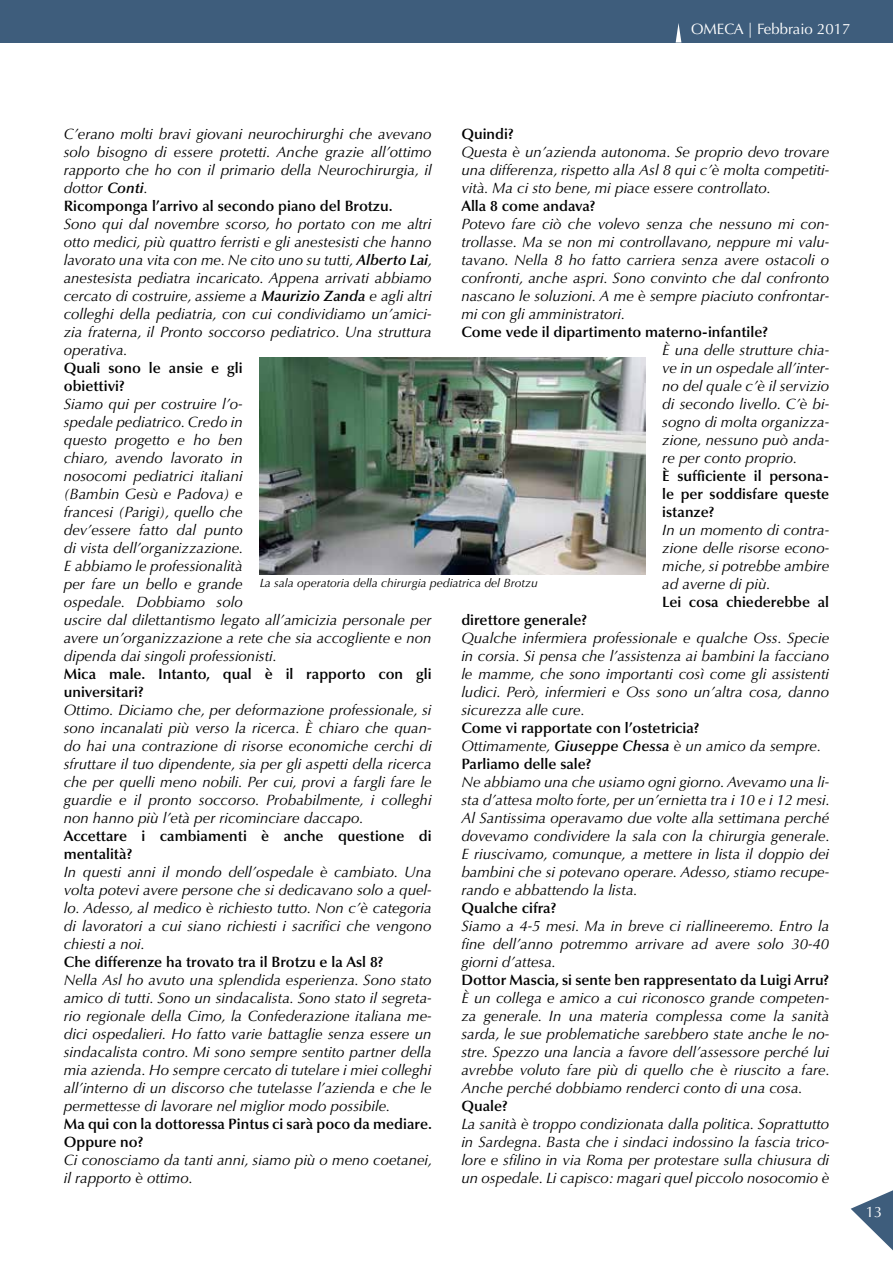
<style>
.page{position:relative;width:893px;height:1263px;background:#fff}
.page>*{position:absolute;margin:0;border:0;box-sizing:border-box;transform-origin:0 0}
.t1{font:italic 15px/18px "Optima LT Std";color:#000;text-align:justify}
.t2{font:600 15px/18px "Optima LT Std";color:#000}
.t3{font:15px "Optima LT Std";color:#fff}
.t4{font:italic 12px "Optima LT Std";color:#000}
.s1{font-weight:600}
.s2{font-weight:600;font-style:normal}
.s3{font-weight:400;font-style:italic}
.s4{font-style:italic}
</style>
<div class="page">
<img style="left:260px;top:357px;width:385px;height:217px">
<svg style="left:851px;top:1190px;width:42px;height:61px"></svg>
<div style="left:0;top:0;width:893px;height:43px;background:#3e5d7c"></div>
<svg style="left:676px;top:23px;width:5px;height:20px"></svg>
<p class="t3" style="left:691px;top:20px;width:161px">OMECA | Febbraio 2017</p>
<p class="t1" style="left:64px;top:125px;width:369px;text-align:left">C’erano molti bravi giovani neurochirurghi che avevano solo bisogno di essere protetti. Anche grazie all’ottimo rapporto che ho con il primario della Neurochirurgia, il dottor <span class="s1">Conti</span>.<br><span class="s2">Ricomponga l’arrivo al secondo piano del Brotzu.</span></p>
<p class="t1" style="left:64px;top:215px;width:370px">Sono qui dal novembre scorso, ho portato con me altri otto medici, più quattro ferristi e gli anestesisti che hanno lavorato una vita con me. Ne cito uno su tutti, <span class="s1">Alberto Lai</span>, anestesista pediatra incaricato. Appena arrivati abbiamo cercato di costruire, assieme a <span class="s1">Maurizio Zanda</span> e agli altri colleghi della pediatria, con cui condividiamo un’amici&shy;zia fraterna, il Pronto soccorso pediatrico. Una struttura operativa.</p>
<p class="t2" style="left:64px;top:359px;width:180px">Quali sono le ansie e gli obiettivi?</p>
<p class="t1" style="left:64px;top:395px;width:369px;text-align:left">Siamo qui per costruire l’o-<br>spedale pediatrico. Credo in<br>questo progetto e ho ben<br>chiaro, avendo lavorato in<br>nosocomi pediatrici italiani<br>(Bambin Gesù e Padova) e<br>francesi (Parigi), quello che<br>dev’essere fatto dal punto<br>di vista dell’organizzazione.<br>E abbiamo le professionalità<br>per fare un bello e grande<br>ospedale. Dobbiamo solo<br>uscire dal dilettantismo legato all’amicizia personale per avere un’organizzazione a rete che sia accogliente e non dipenda dai singoli professionisti.</p>
<p class="t2" style="left:64px;top:665px;width:369px">Mica male. Intanto, qual è il rapporto con gli universitari?</p>
<p class="t1" style="left:64px;top:701px;width:369px">Ottimo. Diciamo che, per deformazione professionale, si sono incanalati più verso la ricerca. È chiaro che quan&shy;do hai una contrazione di risorse economiche cerchi di sfruttare il tuo dipendente, sia per gli aspetti della ricerca che per quelli meno nobili. Per cui, provi a fargli fare le guardie e il pronto soccorso. Probabilmente, i colleghi non hanno più l’età per ricominciare daccapo.</p>
<p class="t2" style="left:64px;top:827px;width:369px">Accettare i cambiamenti è anche questione di mentalità?</p>
<p class="t1" style="left:64px;top:863px;width:369px">In questi anni il mondo dell’ospedale è cambiato. Una volta potevi avere persone che si dedicavano solo a quel&shy;lo. Adesso, al medico è richiesto tutto. Non c’è categoria di lavoratori a cui siano richiesti i sacrifici che vengono chiesti a noi.</p>
<p class="t2" style="left:64px;top:953px;width:321px">Che differenze ha trovato tra il Brotzu e la Asl 8?</p>
<p class="t1" style="left:64px;top:971px;width:369px">Nella Asl ho avuto una splendida esperienza. Sono stato amico di tutti. Sono un sindacalista. Sono stato il segreta&shy;rio regionale della Cimo, la Confederazione italiana me&shy;dici ospedalieri. Ho fatto varie battaglie senza essere un sindacalista contro. Mi sono sempre sentito partner della mia azienda. Ho sempre cercato di tutelare i miei colleghi all’interno di un discorso che tutelasse l’azienda e che le permettesse di lavorare nel miglior modo possibile.</p>
<p class="t2" style="left:64px;top:1115px;width:370px">Ma qui con la dottoressa Pintus ci sarà poco da mediare.<br>Oppure no?</p>
<p class="t1" style="left:64px;top:1151px;width:370px">Ci conosciamo da tanti anni, siamo più o meno coetanei, il rapporto è ottimo.</p>
<p class="t2" style="left:461px;top:125px;width:54px">Quindi?</p>
<p class="t1" style="left:461px;top:143px;width:369px">Questa è un’azienda autonoma. Se proprio devo trovare una differenza, rispetto alla Asl 8 qui c’è molta competiti&shy;vità. Ma ci sto bene, mi piace essere controllato.</p>
<p class="t2" style="left:461px;top:197px;width:136px">Alla 8 come andava?</p>
<p class="t1" style="left:461px;top:215px;width:369px">Potevo fare ciò che volevo senza che nessuno mi con&shy;trollasse. Ma se non mi controllavano, neppure mi valu&shy;tavano. Nella 8 ho fatto carriera senza avere ostacoli o confronti, anche aspri. Sono convinto che dal confronto nascano le soluzioni. A me è sempre piaciuto confrontar&shy;mi con gli amministratori.</p>
<p class="t2" style="left:461px;top:323px;width:308px">Come vede il dipartimento materno-infantile?</p>
<p class="t1" style="left:662px;top:341px;width:168px">È una delle strutture chia&shy;ve in un ospedale all’inter&shy;no del quale c’è il servizio di secondo livello. C’è bi&shy;sogno di molta organizza&shy;zione, nessuno può anda&shy;re per conto proprio.</p>
<p class="t2" style="left:662px;top:467px;width:168px;text-align:justify">È sufficiente il persona&shy;le per soddisfare queste istanze?</p>
<p class="t1" style="left:662px;top:521px;width:168px">In un momento di contra&shy;zione delle risorse econo&shy;miche, si potrebbe ambire ad averne di più.</p>
<p class="t2" style="left:662px;top:593px;width:168px">Lei cosa chiederebbe al</p>
<p class="t2" style="left:461px;top:611px;width:127px">direttore generale?</p>
<p class="t1" style="left:461px;top:629px;width:369px">Qualche infermiera professionale e qualche Oss. Specie in corsia. Si pensa che l’assistenza ai bambini la facciano le mamme, che sono importanti così come gli assistenti ludici. Però, infermieri e Oss sono un’altra cosa, danno sicurezza alle cure.</p>
<p class="t2" style="left:461px;top:719px;width:361px">Come vi rapportate con l’ostetricia?<br><span class="s3">Ottimamente,</span> <span class="s4">Giuseppe Chessa</span> <span class="s3">è un amico da sempre.<br></span>Parliamo delle sale?</p>
<p class="t1" style="left:461px;top:773px;width:370px">Ne abbiamo una che usiamo ogni giorno. Avevamo una li&shy;sta d’attesa molto forte, per un’ernietta tra i 10 e i 12 mesi.<br>Al Santissima operavamo due volte alla settimana perché dovevamo condividere la sala con la chirurgia generale.<br>E riuscivamo, comunque, a mettere in lista il doppio dei bambini che si potevano operare. Adesso, stiamo recupe&shy;rando e abbattendo la lista.</p>
<p class="t2" style="left:461px;top:899px;width:96px">Qualche cifra?</p>
<p class="t1" style="left:461px;top:917px;width:369px">Siamo a 4-5 mesi. Ma in breve ci riallineeremo. Entro la fine dell’anno potremmo arrivare ad avere solo 30-40 giorni d’attesa.</p>
<p class="t2" style="left:461px;top:971px;width:369px">Dottor Mascia, si sente ben rappresentato da Luigi Arru?</p>
<p class="t1" style="left:461px;top:989px;width:370px">È un collega e amico a cui riconosco grande competen&shy;za generale. In una materia complessa come la sanità sarda, le sue problematiche sarebbero state anche le no&shy;stre. Spezzo una lancia a favore dell’assessore perché lui avrebbe voluto fare più di quello che è riuscito a fare.<br>Anche perché dobbiamo renderci conto di una cosa.</p>
<p class="t2" style="left:461px;top:1097px;width:48px">Quale?</p>
<p class="t1" style="left:461px;top:1115px;width:369px">La sanità è troppo condizionata dalla politica. Soprattutto in Sardegna. Basta che i sindaci indossino la fascia trico&shy;lore e sfilino in via Roma per protestare sulla chiusura di un ospedale. Li capisco: magari quel piccolo nosocomio è</p>
<p class="t4" style="left:260px;top:576px;width:280px">La sala operatoria della chirurgia pediatrica del Brotzu</p>
<p class="t3" style="left:866px;top:1203px;width:18px">13</p>
</div>
